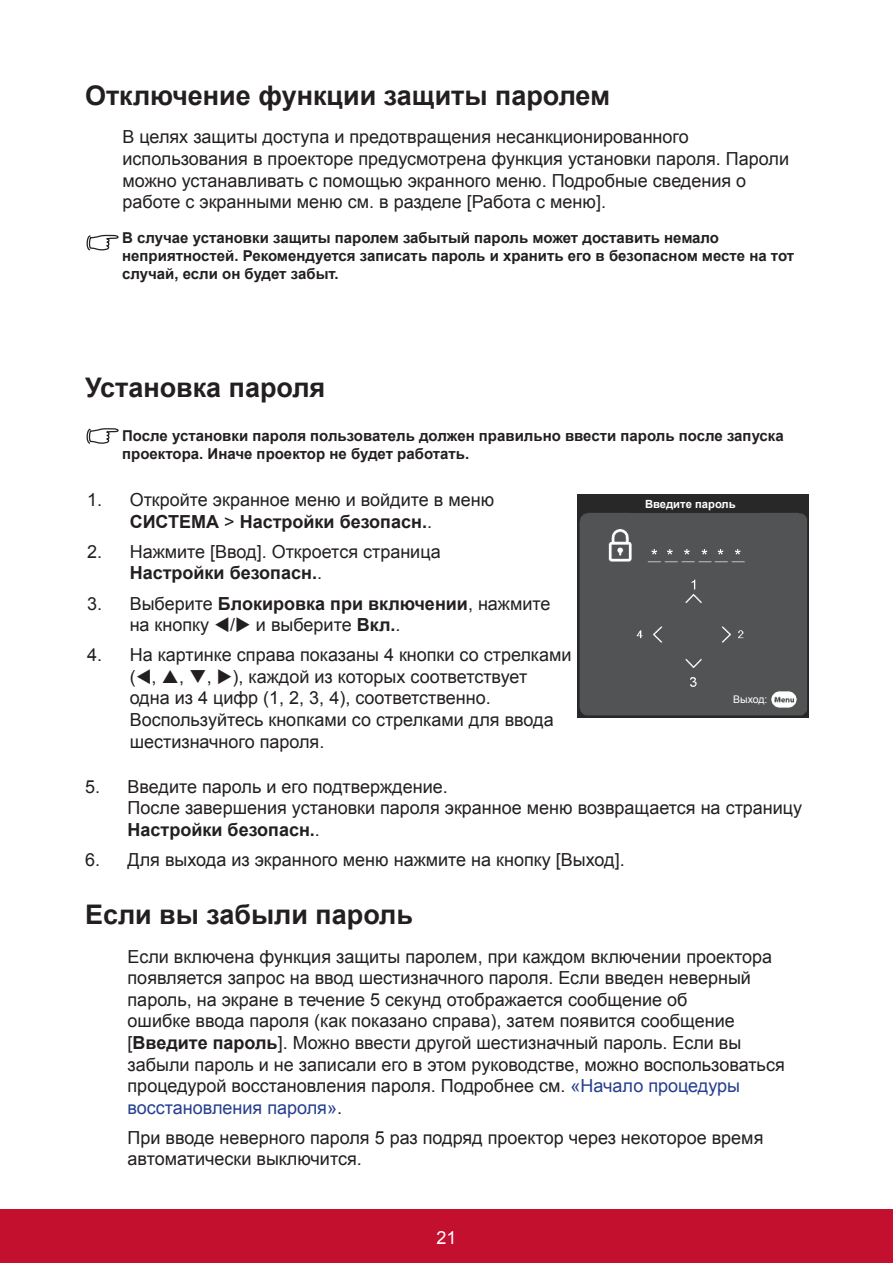
<style>
.page{position:relative;width:893px;height:1263px;background:#fff}
.page>*{position:absolute;margin:0;border:0;box-sizing:border-box;transform-origin:0 0}
.Section_Title{font:700 27px "Arial";color:#231f20}
.Body{font:18px/21.6px "Arial";color:#231f20}
.t1{font:18px "Arial";color:#fff}
.NOTE_in_Body{font:700 15px/18px "Arial";color:#231f20}
.t2{font:700 11.25px "Arial";color:#fff}
.t3{font:10.5px "Arial";letter-spacing:-.005em;color:#fff}
.s1{font-weight:700}
.s2{color:#253f8e}
</style>
<div class="page">
<div style="left:0;top:1210px;width:893px;height:53px;background:#c3102f"></div>
<svg style="left:86px;top:234px;width:33px;height:17px"></svg>
<svg style="left:86px;top:428px;width:33px;height:16px"></svg>
<img style="left:577px;top:494px;width:231px;height:224px">
<div style="left:630px;top:497px;width:129px;height:16px;background:#282828"></div>
<div style="left:743px;top:692px;width:27px;height:14px;background:#515354"></div>
<div style="left:648px;top:547px;width:96px;height:13px;background:#515354"></div>
<svg style="left:651px;top:549px;width:6px;height:5px"></svg>
<svg style="left:667px;top:549px;width:6px;height:5px"></svg>
<svg style="left:684px;top:549px;width:6px;height:5px"></svg>
<svg style="left:701px;top:549px;width:6px;height:5px"></svg>
<svg style="left:718px;top:549px;width:5px;height:5px"></svg>
<svg style="left:735px;top:549px;width:6px;height:5px"></svg>
<p class="Section_Title" style="left:85px;top:77px;width:527px">Отключение функции защиты паролем</p>
<p class="Body" style="left:123px;top:126px;width:668px">В целях защиты доступа и предотвращения несанкционированного использования в проекторе предусмотрена функция установки пароля. Пароли можно устанавливать с помощью экранного меню. Подробные сведения о работе с экранными меню см. в разделе [Работа с меню].</p>
<p class="NOTE_in_Body" style="left:122px;top:229px;width:673px">В случае установки защиты паролем забытый пароль может доставить немало неприятностей. Рекомендуется записать пароль и хранить его в безопасном месте на тот случай, если он будет забыт.</p>
<p class="Section_Title" style="left:85px;top:370px;width:242px">Установка пароля</p>
<p class="NOTE_in_Body" style="left:122px;top:427px;width:663px">После установки пароля пользователь должен правильно ввести пароль после запуска проектора. Иначе проектор не будет работать.</p>
<p class="Body" style="left:130px;top:489px;width:366px;text-indent:-43px">1. Откройте экранное меню и войдите в меню<br><span class="s1">СИСТЕМА</span> &gt; <span class="s1">Настройки безопасн.</span>.</p>
<p class="Body" style="left:130px;top:541px;width:312px;text-indent:-43px">2. Нажмите [Ввод]. Откроется страница<br><span class="s1">Настройки безопасн.</span>.</p>
<p class="Body" style="left:130px;top:593px;width:422px;text-indent:-43px">3. Выберите <span class="s1">Блокировка при включении</span>, нажмите на кнопку ▼/◆ и выберите <span class="s1">Вкл.</span>.</p>
<p class="Body" style="left:130px;top:644px;width:443px;text-indent:-43px">4. На картинке справа показаны 4 кнопки со стрелками (▼,</p>
<p class="t2" style="left:645px;top:496px;width:92px">Введите пароль</p>
<p class="Body" style="left:130px;top:666px;width:425px;text-indent:49px">, ❑, ◆), каждой из которых соответствует одна из 4 цифр (1, 2, 3, 4), соответственно.<br>Воспользуйтесь кнопками со стрелками для ввода шестизначного пароля.</p>
<p class="t3" style="left:733px;top:692px;width:36px">Выход:</p>
<p class="Body" style="left:128px;top:776px;width:676px;text-indent:-43px">5. Введите пароль и его подтверждение.<br>После завершения установки пароля экранное меню возвращается на страницу<br><span class="s1">Настройки безопасн.</span>.</p>
<p class="Body" style="left:85px;top:849px;width:541px">6. Для выхода из экранного меню нажмите на кнопку [Выход].</p>
<p class="Section_Title" style="left:85px;top:897px;width:329px">Если вы забыли пароль</p>
<p class="Body" style="left:128px;top:945px;width:659px">Если включена функция защиты паролем, при каждом включении проектора появляется запрос на ввод шестизначного пароля. Если введен неверный пароль, на экране в течение 5 секунд отображается сообщение об<br>ошибке ввода пароля (как показано справа), затем появится сообщение [<span class="s1">Введите пароль</span>]. Можно ввести другой шестизначный пароль. Если вы забыли пароль и не записали его в этом руководстве, можно воспользоваться процедурой восстановления пароля. Подробнее см. <span class="s2">«Начало процедуры восстановления пароля»</span>.</p>
<p class="Body" style="left:128px;top:1127px;width:637px">При вводе неверного пароля 5 раз подряд проектор через некоторое время автоматически выключится.</p>
<p class="t1" style="left:436px;top:1226px;width:22px">21</p>
</div>
